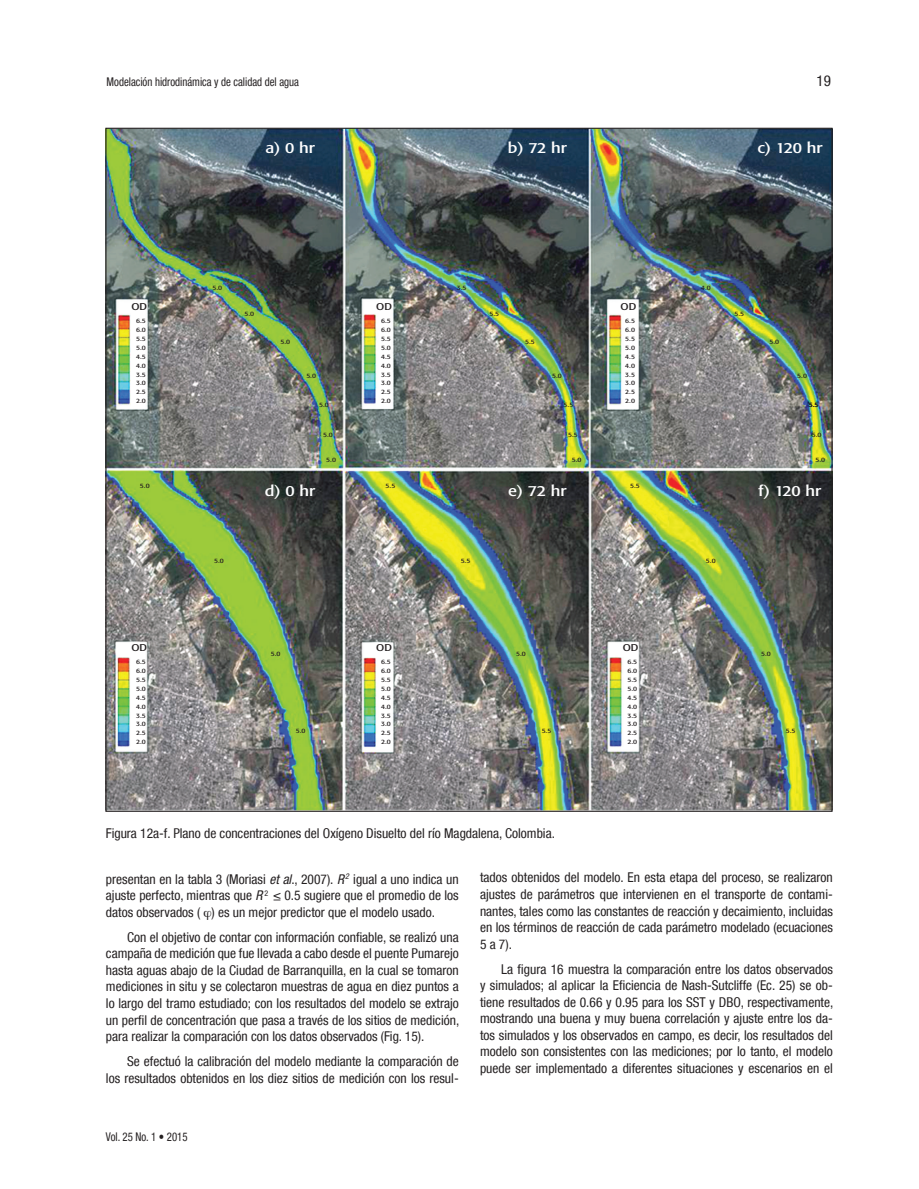
<style>
.page{position:relative;width:919px;height:1189px;background:#fff}
.page>*{position:absolute;margin:0;border:0;box-sizing:border-box;transform-origin:0 0}
.t1{font:condensed 15.15px "Formata";letter-spacing:-.005em;color:#fff;scale:1.33 1}
.t2{font:condensed 15px "Helvetica Neue LT Com";color:#231f20}
.texto_con_sangria{font:condensed 13.5px/16.5px "Helvetica Neue LT Com";color:#231f20;text-align:justify}
.SUBTITULO_DE_ARTICUL{font:condensed 12px "Helvetica Neue LT Com";color:#231f20;scale:.9 1}
.t3{font:condensed 9.75px "Formata";color:#231f20;scale:1.33 1}
.t4{font:condensed 6.45px/8.9px "Formata";color:#231f20;text-align:justify;scale:1.33 1}
.s1{font-style:italic}
</style>
<div class="page">
<img style="left:107px;top:130px;width:723px;height:679px">
<p class="SUBTITULO_DE_ARTICUL" style="left:107px;top:74px;width:215px">Modelación hidrodinámica y de calidad del agua</p>
<p class="t2" style="left:816px;top:72px;width:16px">19</p>
<p class="t3" style="left:131px;top:300px;width:13px">OD</p>
<p class="t4" style="left:136px;top:316px;width:9px">6.5<br>6.0<br>5.5<br>5.0<br>4.5<br>4.0<br>3.5<br>3.0<br>2.5<br>2.0</p>
<p class="t4" style="left:140px;top:481px;width:9px">5.0</p>
<p class="t3" style="left:131px;top:641px;width:13px">OD</p>
<p class="t4" style="left:136px;top:657px;width:9px">6.5<br>6.0<br>5.5<br>5.0<br>4.5<br>4.0<br>3.5<br>3.0<br>2.5<br>2.0</p>
<p class="t1" style="left:265px;top:139px;width:39px">a) 0 hr</p>
<p class="t1" style="left:508px;top:139px;width:46px">b) 72 hr</p>
<p class="t1" style="left:757px;top:139px;width:51px">c) 120 hr</p>
<p class="t4" style="left:212px;top:283px;width:9px">5.0</p>
<p class="t4" style="left:244px;top:309px;width:9px">5.0</p>
<p class="t4" style="left:280px;top:337px;width:9px">5.0</p>
<p class="t4" style="left:306px;top:371px;width:9px">5.0</p>
<p class="t4" style="left:319px;top:400px;width:9px">5.0</p>
<p class="t4" style="left:323px;top:430px;width:9px">5.0</p>
<p class="t4" style="left:326px;top:455px;width:9px">5.0</p>
<p class="t3" style="left:376px;top:300px;width:13px">OD</p>
<p class="t4" style="left:381px;top:316px;width:9px">6.5<br>6.0<br>5.5<br>5.0<br>4.5<br>4.0<br>3.5<br>3.0<br>2.5<br>2.0</p>
<p class="t4" style="left:457px;top:283px;width:9px">3.5</p>
<p class="t4" style="left:701px;top:283px;width:9px">4.0</p>
<p class="t4" style="left:489px;top:309px;width:9px">5.5</p>
<p class="t4" style="left:525px;top:337px;width:9px">5.5</p>
<p class="t4" style="left:552px;top:371px;width:9px">5.0</p>
<p class="t4" style="left:563px;top:400px;width:9px">5.5</p>
<p class="t4" style="left:568px;top:430px;width:9px">5.5</p>
<p class="t4" style="left:572px;top:455px;width:9px">5.0</p>
<p class="t3" style="left:620px;top:300px;width:13px">OD</p>
<p class="t4" style="left:625px;top:316px;width:9px">6.5<br>6.0<br>5.5<br>5.0<br>4.5<br>4.0<br>3.5<br>3.0<br>2.5<br>2.0</p>
<p class="t4" style="left:734px;top:309px;width:9px">5.5</p>
<p class="t4" style="left:769px;top:337px;width:9px">5.0</p>
<p class="t4" style="left:797px;top:371px;width:9px">5.0</p>
<p class="t4" style="left:809px;top:400px;width:9px">5.5</p>
<p class="t4" style="left:812px;top:430px;width:9px">5.0</p>
<p class="t4" style="left:815px;top:455px;width:9px">5.0</p>
<p class="t1" style="left:265px;top:481px;width:40px">d) 0 hr</p>
<p class="t1" style="left:508px;top:481px;width:46px">e) 72 hr</p>
<p class="t1" style="left:758px;top:481px;width:49px">f) 120 hr</p>
<p class="t4" style="left:385px;top:482px;width:9px">5.5</p>
<p class="t4" style="left:630px;top:482px;width:9px">5.5</p>
<p class="t4" style="left:214px;top:556px;width:9px">5.0</p>
<p class="t4" style="left:461px;top:556px;width:9px">5.5</p>
<p class="t4" style="left:706px;top:556px;width:9px">5.0</p>
<p class="t4" style="left:271px;top:649px;width:9px">5.0</p>
<p class="t4" style="left:296px;top:726px;width:9px">5.0</p>
<p class="t3" style="left:376px;top:641px;width:13px">OD</p>
<p class="t4" style="left:381px;top:657px;width:9px">6.5<br>6.0<br>5.5<br>5.0<br>4.5<br>4.0<br>3.5<br>3.0<br>2.5<br>2.0</p>
<p class="t4" style="left:516px;top:649px;width:9px">5.0</p>
<p class="t4" style="left:542px;top:726px;width:9px">5.5</p>
<p class="t3" style="left:623px;top:641px;width:13px">OD</p>
<p class="t4" style="left:627px;top:657px;width:9px">6.5<br>6.0<br>5.5<br>5.0<br>4.5<br>4.0<br>3.5<br>3.0<br>2.5<br>2.0</p>
<p class="t4" style="left:761px;top:649px;width:9px">5.0</p>
<p class="t4" style="left:786px;top:726px;width:9px">5.5</p>
<p class="texto_con_sangria" style="left:106px;top:824px;width:450px">Figura 12a-f. Plano de concentraciones del Oxígeno Disuelto del río Magdalena, Colombia.</p>
<p class="texto_con_sangria" style="left:106px;top:870px;width:354px">presentan en la tabla 3 (Moriasi <span class="s1">et al</span>., 2007). <span class="s1">R</span><sup>2</sup> igual a uno indica un ajuste perfecto, mientras que <span class="s1">R</span> <sup>2</sup> ≤ 0.5 sugiere que el promedio de los datos observados ( ) es un mejor predictor que el modelo usado.</p>
<p class="texto_con_sangria" style="left:106px;top:928px;width:355px;text-indent:21px">Con el objetivo de contar con información confiable, se realizó una campaña de medición que fue llevada a cabo desde el puente Pumarejo hasta aguas abajo de la Ciudad de Barranquilla, en la cual se tomaron mediciones in situ y se colectaron muestras de agua en diez puntos a lo largo del tramo estudiado; con los resultados del modelo se extrajo un perfil de concentración que pasa a través de los sitios de medición, para realizar la comparación con los datos observados (Fig. 15).</p>
<p class="texto_con_sangria" style="left:106px;top:1052px;width:354px;text-align:right">Se efectuó la calibración del modelo mediante la comparación de<br>los resultados obtenidos en los diez sitios de medición con los resul-</p>
<p class="texto_con_sangria" style="left:480px;top:869px;width:354px">tados obtenidos del modelo. En esta etapa del proceso, se realizaron ajustes de parámetros que intervienen en el transporte de contami&shy;nantes, tales como las constantes de reacción y decaimiento, incluidas en los términos de reacción de cada parámetro modelado (ecuaciones 5 a 7).</p>
<p class="texto_con_sangria" style="left:480px;top:960px;width:355px;text-indent:21px">La figura 16 muestra la comparación entre los datos observados y simulados; al aplicar la Eficiencia de Nash-Sutcliffe (Ec. 25) se ob&shy;tiene resultados de 0.66 y 0.95 para los SST y DBO, respectivamente, mostrando una buena y muy buena correlación y ajuste entre los da&shy;tos simulados y los observados en campo, es decir, los resultados del modelo son consistentes con las mediciones; por lo tanto, el modelo puede ser implementado a diferentes situaciones y escenarios en el</p>
<p class="SUBTITULO_DE_ARTICUL" style="left:106px;top:1128px;width:92px">Vol. 25 No. 1 • 2015</p>
</div>
